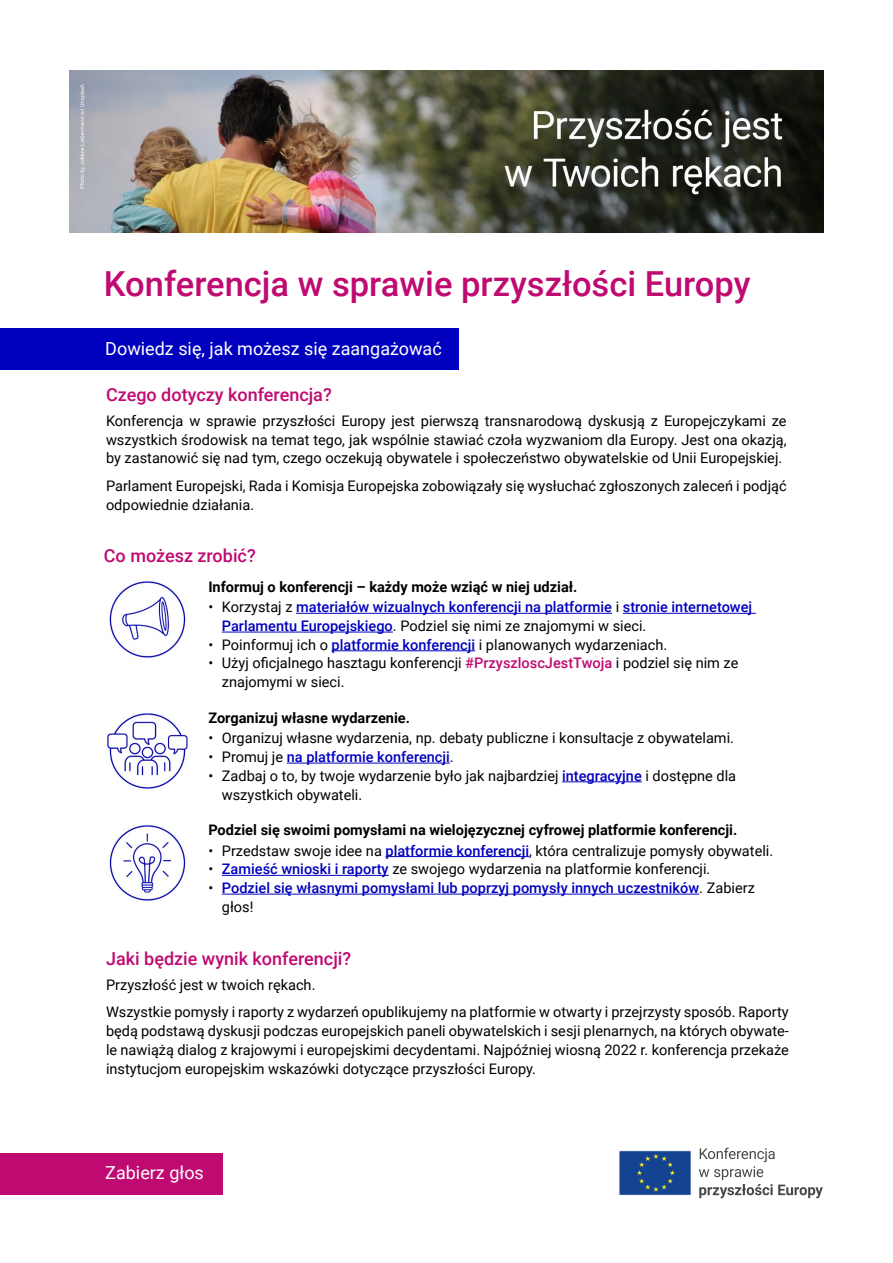
<style>
.page{position:relative;width:893px;height:1263px;background:#fff}
.page>*{position:absolute;margin:0;border:0;box-sizing:border-box;transform-origin:0 0}
.t1{font:500 34.5px "Roboto";color:#bf0a71}
.Subtitles{font:500 18px "Roboto";color:#bf0a71}
.t2{font:18px "Roboto";color:#fff}
.Body{font:14.55px/18.8px "Roboto";color:#000}
.t3{font:500 14.55px/18.8px "Roboto";color:#0000be}
.Numbers{font:700 14.55px "Roboto";color:#000}
.s1{font-weight:400;color:#000}
.s2{font-weight:500;color:#0000be}
.s3{font-weight:500;color:#bf0a71}
</style>
<div class="page">
<img style="left:70px;top:70px;width:753px;height:162px">
<div style="left:619px;top:1150px;width:72px;height:45px;background:#134391;border:1px solid #fff"></div>
<svg style="left:637px;top:1154px;width:38px;height:38px"></svg>
<svg style="left:699px;top:1148px;width:124px;height:50px"></svg>
<img style="left:109px;top:581px;width:77px;height:77px">
<img style="left:107px;top:713px;width:81px;height:76px">
<img style="left:109px;top:825px;width:77px;height:76px">
<div style="left:0;top:1153px;width:223px;height:42px;background:#bf0a71"></div>
<div style="left:0;top:328px;width:458px;height:41px;background:#0000be"></div>
<hr style="left:296px;top:613px;width:316px;height:1px;background:#0000be">
<hr style="left:623px;top:613px;width:133px;height:1px;background:#0000be">
<hr style="left:222px;top:632px;width:171px;height:1px;background:#0000be">
<hr style="left:332px;top:650px;width:143px;height:1px;background:#0000be">
<hr style="left:287px;top:763px;width:163px;height:1px;background:#0000be">
<hr style="left:562px;top:781px;width:80px;height:1px;background:#0000be">
<hr style="left:385px;top:856px;width:144px;height:1px;background:#0000be">
<hr style="left:222px;top:875px;width:167px;height:1px;background:#0000be">
<hr style="left:222px;top:894px;width:477px;height:1px;background:#0000be">
<p class="t1" style="left:104px;top:259px;width:648px">Konferencja w sprawie przyszłości Europy</p>
<p class="t2" style="left:105px;top:336px;width:338px">Dowiedz się, jak możesz się zaangażować</p>
<p class="Subtitles" style="left:106px;top:382px;width:227px">Czego dotyczy konferencja?</p>
<p class="Body" style="left:106px;top:411px;width:682px;text-align:justify">Konferencja w sprawie przyszłości Europy jest pierwszą transnarodową dyskusją z Europejczykami ze wszystkich środowisk na temat tego, jak wspólnie stawiać czoła wyzwaniom dla Europy. Jest ona okazją, by zastanowić się nad tym, czego oczekują obywatele i społeczeństwo obywatelskie od Unii Europejskiej.</p>
<p class="Body" style="left:106px;top:476px;width:682px">Parlament Europejski, Rada i Komisja Europejska zobowiązały się wysłuchać zgłoszonych zaleceń i podjąć odpowiednie działania.</p>
<p class="Subtitles" style="left:104px;top:543px;width:153px">Co możesz zrobić?</p>
<p class="Numbers" style="left:208px;top:577px;width:371px">Informuj o konferencji – każdy może wziąć w niej udział.</p>
<p class="t3" style="left:222px;top:597px;width:532px;text-indent:-13px"><span class="s1">• Korzystaj z</span> materiałów wizualnych konferencji na platformie <span class="s1">i</span> stronie internetowej<br>Parlamentu Europejskiego<span class="s1">. Podziel się nimi ze znajomymi w sieci.</span></p>
<p class="Body" style="left:208px;top:635px;width:460px">• Poinformuj ich o <span class="s2">platformie konferencji</span> i planowanych wydarzeniach.</p>
<p class="Body" style="left:222px;top:653px;width:518px;text-indent:-13px">• Użyj oficjalnego hasztagu konferencji <span class="s3">#PrzyszloscJestTwoja</span> i podziel się nim ze znajomymi w sieci.</p>
<p class="Numbers" style="left:208px;top:708px;width:203px">Zorganizuj własne wydarzenie.</p>
<p class="Body" style="left:208px;top:728px;width:527px">• Organizuj własne wydarzenia, np. debaty publiczne i konsultacje z obywatelami.</p>
<p class="t3" style="left:208px;top:747px;width:247px"><span class="s1">• Promuj je</span> na platformie konferencji<span class="s1">.</span></p>
<p class="Body" style="left:222px;top:766px;width:516px;text-indent:-13px">• Zadbaj o to, by twoje wydarzenie było jak najbardziej <span class="s2">integracyjne</span> i dostępne dla wszystkich obywateli.</p>
<p class="Numbers" style="left:208px;top:820px;width:530px">Podziel się swoimi pomysłami na wielojęzycznej cyfrowej platformie konferencji.</p>
<p class="Body" style="left:208px;top:840px;width:566px">• Przedstaw swoje idee na <span class="s2">platformie konferencji</span>, która centralizuje pomysły obywateli.</p>
<p class="Body" style="left:208px;top:859px;width:503px">• <span class="s2">Zamieść wnioski i raporty</span> ze swojego wydarzenia na platformie konferencji.</p>
<p class="t3" style="left:222px;top:878px;width:534px;text-indent:-13px"><span class="s1">•</span> Podziel się własnymi pomysłami lub poprzyj pomysły innych uczestników<span class="s1">. Zabierz głos!</span></p>
<p class="Subtitles" style="left:106px;top:946px;width:247px">Jaki będzie wynik konferencji?</p>
<p class="Body" style="left:106px;top:974px;width:211px">Przyszłość jest w twoich rękach.</p>
<p class="Body" style="left:106px;top:1002px;width:684px;text-align:justify">Wszystkie pomysły i raporty z wydarzeń opublikujemy na platformie w otwarty i przejrzysty sposób. Raporty będą podstawą dyskusji podczas europejskich paneli obywatelskich i sesji plenarnych, na których obywate&shy;le nawiążą dialog z krajowymi i europejskimi decydentami. Najpóźniej wiosną 2022 r. konferencja przekaże instytucjom europejskim wskazówki dotyczące przyszłości Europy.</p>
<p class="t2" style="left:105px;top:1160px;width:100px">Zabierz głos</p>
</div>
